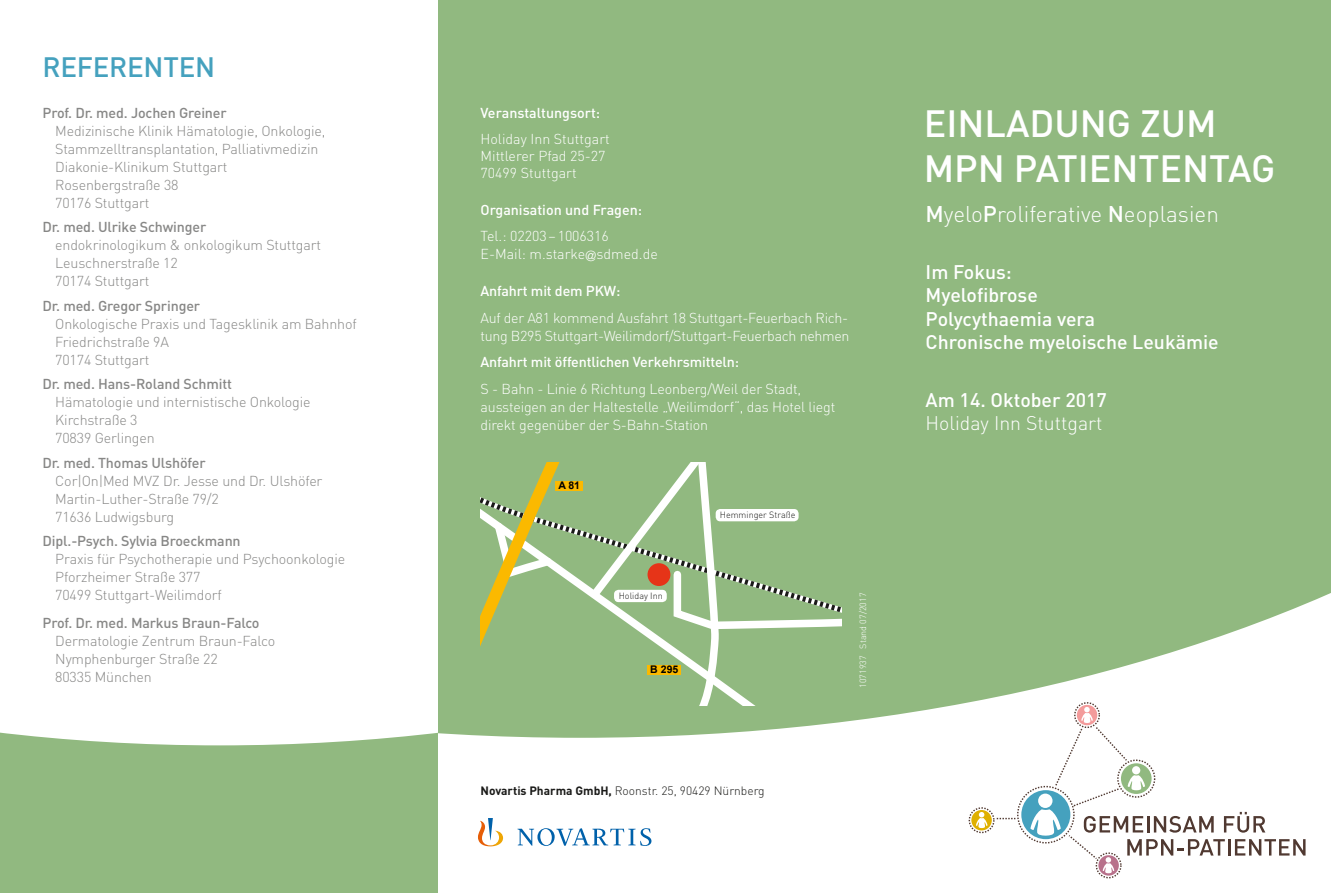
<style>
.page{position:relative;width:1331px;height:893px;background:#fff}
.page>*{position:absolute;margin:0;border:0;box-sizing:border-box;transform-origin:0 0}
.t1{font:500 37.5px/45px "DIN";color:#fff}
.t2{font:500 27.75px "DIN";letter-spacing:-.01em;color:#45a1be}
.t3{font:300 22.5px "DIN";color:#fff}
.t4{font:500 19.5px/23.4px "DIN";color:#fff}
.t5{font:300 19.5px "DIN";color:#fff}
.t6{font:300 14.25px/18px "DIN";letter-spacing:-.01em;color:#878786}
.t7{font:300 14.25px/18px "DIN";letter-spacing:-.01em;color:#fff}
.t8{font:500 14.25px "DIN";letter-spacing:-.01em;color:#878786}
.t9{font:500 14.25px "DIN";letter-spacing:-.01em;color:#fff}
.t10{font:300 12px "DIN";color:#1a1a18}
.t11{font:700 10.5px "Arial";color:#000}
.t12{font:300 9px "DIN";color:#1a1a18}
.t13{font:300 9px "DIN";color:#fff}
.s1{font-family:"Helvetica Neue LT"}
.s2{font-weight:700}
.s3{font-weight:500}
</style>
<div class="page">
<div style="left:438px;top:0;width:893px;height:738px;background:#91b980"></div>
<div style="left:1021px;top:790px;width:49px;height:49px;background:#45a1be;border-radius:50%"></div>
<div style="left:1077px;top:705px;width:20px;height:20px;background:#f39b9b;border-radius:50%"></div>
<div style="left:1074px;top:702px;width:26px;height:26px;border:1px dashed #503931;border-radius:50%"></div>
<div style="left:971px;top:810px;width:21px;height:20px;background:#dfb000;border-radius:50%"></div>
<div style="left:969px;top:807px;width:25px;height:26px;border:1px dashed #503931;border-radius:50%"></div>
<svg style="left:1098px;top:855px;width:21px;height:21px"></svg>
<div style="left:1096px;top:852px;width:25px;height:26px;border:1px dashed #503931;border-radius:50%"></div>
<svg style="left:997px;top:818px;width:18px;height:1px"></svg>
<svg style="left:976px;top:812px;width:11px;height:16px"></svg>
<svg style="left:1030px;top:707px;width:275px;height:166px"></svg>
<svg style="left:478px;top:818px;width:173px;height:28px"></svg>
<div style="left:0;top:0;width:438px;height:893px;background:#91b980"></div>
<div style="left:0;top:0;width:438px;height:745px;background:#fff"></div>
<svg style="left:480px;top:462px;width:362px;height:244px;background:#9dbe88"></svg>
<div style="left:647px;top:563px;width:23px;height:23px;background:#e63418;border-radius:50%"></div>
<div style="left:647px;top:665px;width:34px;height:10px;background:#fbb900"></div>
<div style="left:556px;top:481px;width:27px;height:10px;background:#fbb900"></div>
<div style="left:716px;top:509px;width:83px;height:12px;background:#fff;border-radius:5px"></div>
<div style="left:614px;top:590px;width:53px;height:12px;background:#fff;border-radius:5px"></div>
<h2 class="t2" style="left:43px;top:49px;width:174px">REFERENTEN</h2>
<p class="t8" style="left:43px;top:104px;width:186px">Prof. Dr. med. Jochen Greiner</p>
<p class="t6" style="left:55px;top:122px;width:272px">Medizinische Klinik Hämatologie, Onkologie,<br>Stammzelltransplantation, Palliativmedizin<br>Diakonie-Klinikum Stuttgart<br>Rosenbergstraße 38<br>70176 Stuttgart</p>
<p class="t8" style="left:43px;top:218px;width:165px">Dr. med. Ulrike Schwinger</p>
<p class="t6" style="left:55px;top:236px;width:267px">endokrinologikum &amp; onkologikum Stuttgart<br>Leuschnerstraße 12<br>70174 Stuttgart</p>
<p class="t8" style="left:43px;top:297px;width:159px">Dr. med. Gregor Springer</p>
<p class="t6" style="left:55px;top:315px;width:303px">Onkologische Praxis und Tagesklinik am Bahnhof<br>Friedrichstraße 9A<br>70174 Stuttgart</p>
<p class="t8" style="left:43px;top:375px;width:191px">Dr. med. Hans-Roland Schmitt</p>
<p class="t6" style="left:55px;top:393px;width:257px">Hämatologie und internistische Onkologie<br>Kirchstraße 3<br>70839 Gerlingen</p>
<p class="t8" style="left:43px;top:453px;width:165px">Dr. med. Thomas Ulshöfer</p>
<p class="t6" style="left:55px;top:471px;width:269px">Cor|On|Med MVZ Dr. Jesse und Dr. Ulshöfer<br>Martin-Luther-Straße 79/2<br>71636 Ludwigsburg</p>
<p class="t8" style="left:43px;top:532px;width:200px">Dipl.-Psych. Sylvia Broeckmann</p>
<p class="t6" style="left:55px;top:550px;width:291px">Praxis für Psychotherapie und Psychoonkologie<br>Pforzheimer Straße 377<br>70499 Stuttgart-Weilimdorf</p>
<p class="t8" style="left:43px;top:614px;width:219px">Prof. Dr. med. Markus Braun-Falco</p>
<p class="t6" style="left:55px;top:632px;width:221px">Dermatologie Zentrum Braun-Falco<br>Nymphenburger Straße 22<br>80335 München</p>
<p class="t9" style="left:480px;top:104px;width:121px">Veranstaltungsort:</p>
<p class="t7" style="left:480px;top:130px;width:131px;line-height:17.1px">Holiday Inn Stuttgart<br>Mittlerer Pfad 25-27<br>70499 Stuttgart</p>
<p class="t9" style="left:480px;top:201px;width:163px">Organisation und Fragen:</p>
<p class="t7" style="left:480px;top:227px;width:179px">Tel.: 02203–1006316<br>E-Mail: m.starke<span class="s1">@</span>sdmed.de</p>
<p class="t9" style="left:480px;top:282px;width:141px">Anfahrt mit dem PKW:</p>
<p class="t7" style="left:480px;top:308px;width:371px">Auf der A81 kommend Ausfahrt 18 Stuttgart-Feuerbach Rich&shy;tung B295 Stuttgart-Weilimdorf/Stuttgart-Feuerbach nehmen</p>
<p class="t9" style="left:480px;top:353px;width:260px">Anfahrt mit öffentlichen Verkehrsmitteln:</p>
<p class="t7" style="left:480px;top:379px;width:356px">S - Bahn - Linie 6 Richtung Leonberg/Weil der Stadt, aussteigen an der Haltestelle „Weilimdorf“, das Hotel liegt direkt gegenüber der S-Bahn-Station</p>
<p class="t11" style="left:558px;top:479px;width:23px">A 81</p>
<p class="t12" style="left:720px;top:510px;width:77px">Hemminger Straße</p>
<p class="t12" style="left:619px;top:590px;width:46px">Holiday Inn</p>
<p class="t11" style="left:650px;top:663px;width:30px">B 295</p>
<p class="t13" style="left:857px;top:688px;width:97px;rotate:-90deg">1071937 Stand 07/2017</p>
<p class="t10" style="left:480px;top:783px;width:286px"><span class="s2">Novartis Pharma GmbH,</span> Roonstr. 25, 90429 Nürnberg</p>
<h1 class="t1" style="left:924px;top:100px;width:353px">EINLADUNG ZUM<br>MPN PATIENTENTAG</h1>
<h3 class="t3" style="left:926px;top:200px;width:295px"><span class="s3">M</span>yelo<span class="s3">P</span>roliferative <span class="s3">N</span>eoplasien</h3>
<h3 class="t4" style="left:926px;top:260px;width:295px">Im Fokus:<br>Myelofibrose<br>Polycythaemia vera<br>Chronische myeloische Leukämie</h3>
<h3 class="t4" style="left:926px;top:387px;width:183px">Am 14. Oktober 2017</h3>
<h3 class="t5" style="left:926px;top:411px;width:178px">Holiday Inn Stuttgart</h3>
</div>
